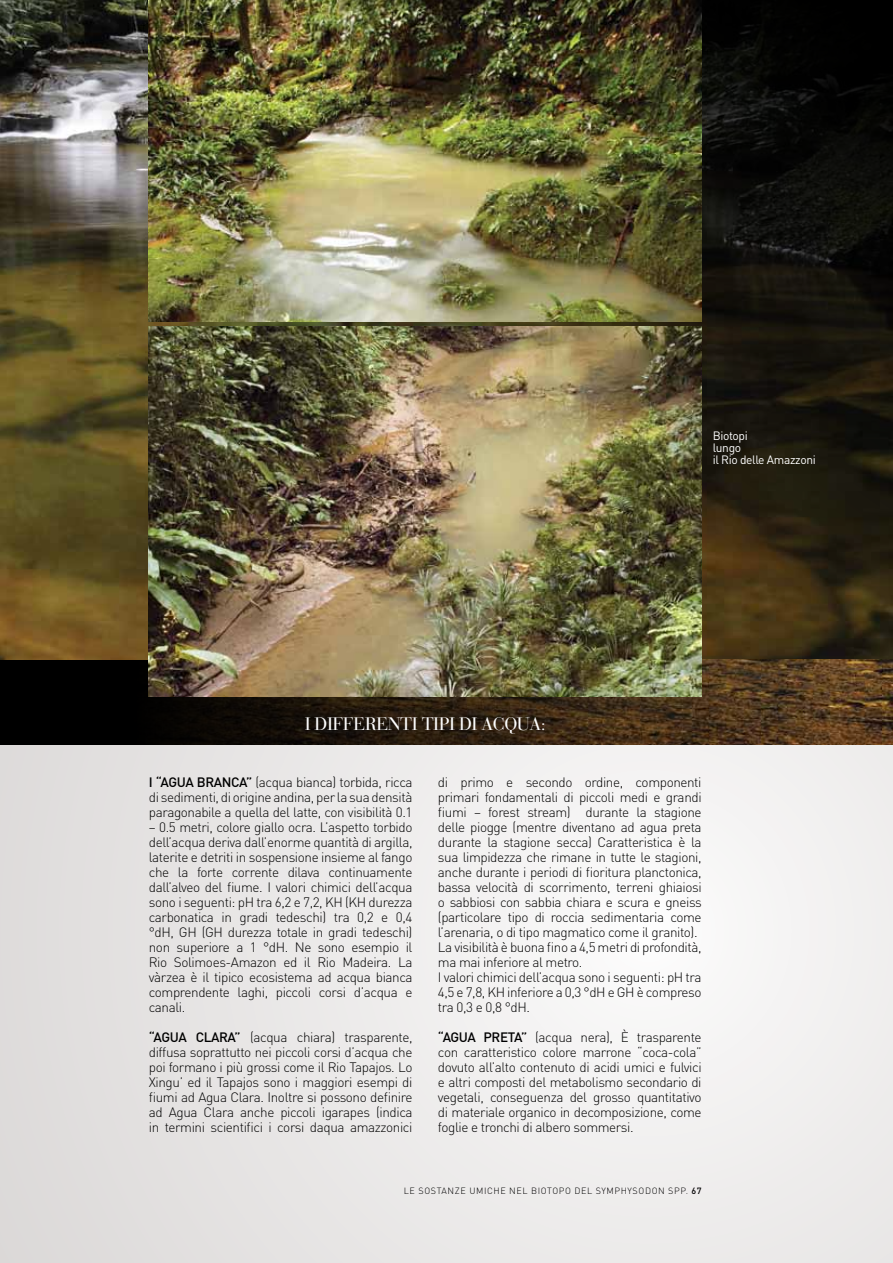
<style>
.page{position:relative;width:893px;height:1263px;background:#fff}
.page>*{position:absolute;margin:0;border:0;box-sizing:border-box;transform-origin:0 0}
.t1{font:18px "Bauer Bodoni";letter-spacing:-.03em;color:#fff}
.t2{font:300 13.5px/15px "DIN";letter-spacing:-.03em;color:#000;text-align:justify}
.t3{font:12px/12px "DIN";letter-spacing:-.03em;color:#fff}
.t4{font:300 9px "DIN";letter-spacing:.065em;color:#000}
.t5{font:500 9px "DIN";color:#000}
.s1{font-weight:500}
.s2{font-weight:300}
</style>
<div class="page">
<div style="left:0;top:744px;width:893px;height:519px;background:linear-gradient(to right,#e1dfde,#f7f7f6)"></div>
<img style="left:0;top:0;width:893px;height:744px">
<img style="left:149px;top:0;width:553px;height:321px">
<img style="left:149px;top:326px;width:553px;height:370px">
<hr style="left:0;top:744px;width:1px;height:519px;background:#dedbda">
<img style="left:0;top:0;width:1px;height:659px">
<p class="t3" style="left:713px;top:430px;width:105px">Biotopi<br>lungo<br>il Rio delle Amazzoni</p>
<h1 class="t1" style="left:305px;top:713px;width:83px">I DIFFE RENTI</h1>
<h1 class="t1" style="left:422px;top:713px;width:10px">TIPI</h1>
<h1 class="t1" style="left:459px;top:713px;width:88px">DIACQUA:</h1>
<p class="t2" style="left:149px;top:775px;width:265px"><span class="s1">I “AGUA BRANCA”</span> (acqua bianca) torbida, ricca di sedimenti, di origine andina, per la sua densità paragonabile a quella del latte, con visibilità 0.1</p>
<p class="t2" style="left:149px;top:820px;width:265px">– 0.5 metri, colore giallo ocra. L’aspetto torbido dell’acqua deriva dall’enorme quantità di argilla, laterite e detriti in sospensione insieme al fango che la forte corrente dilava continuamente dall’alveo del fiume. I valori chimici dell’acqua sono i seguenti: pH tra 6,2 e 7,2, KH (KH durezza carbonatica in gradi tedeschi) tra 0,2 e 0,4 °dH, GH (GH durezza totale in gradi tedeschi) non superiore a 1 °dH. Ne sono esempio il Rio Solimoes-Amazon ed il Rio Madeira. La vàrzea è il tipico ecosistema ad acqua bianca comprendente laghi, piccoli corsi d’acqua e canali.</p>
<p class="t2" style="left:149px;top:1030px;width:265px"><span class="s1">“AGUA CLARA”</span> (acqua chiara) trasparente, diffusa soprattutto nei piccoli corsi d’acqua che poi formano i più grossi come il Rio Tapajos. Lo Xingu’ ed il Tapajos sono i maggiori esempi di fiumi ad Agua Clara. Inoltre si possono definire ad Agua Clara anche piccoli igarapes (indica in termini scientifici i corsi daqua amazzonici</p>
<p class="t2" style="left:438px;top:774px;width:265px;text-align:left">di primo e secondo ordine, componenti primari fondamentali di piccoli medi e grandi fiumi – forest stream) durante la stagione delle piogge (mentre diventano ad agua preta durante la stagione secca) Caratteristica è la sua limpidezza che rimane in tutte le stagioni, anche durante i periodi di fioritura planctonica, bassa velocità di scorrimento, terreni ghiaiosi o sabbiosi con sabbia chiara e scura e gneiss (particolare tipo di roccia sedimentaria come l’arenaria, o di tipo magmatico come il granito).<br>La visibilità è buona fino a 4,5 metri di profondità, ma mai inferiore al metro.<br>I valori chimici dell’acqua sono i seguenti: pH tra 4,5 e 7,8, KH inferiore a 0,3 °dH e GH è compreso tra 0,3 e 0,8 °dH.</p>
<p class="t2" style="left:438px;top:1029px;width:265px"><span class="s1">“AGUA PRETA”</span> (acqua nera), È trasparente con caratteristico colore marrone “coca-cola” dovuto all’alto contenuto di acidi umici e fulvici e altri composti del metabolismo secondario di vegetali, conseguenza del grosso quantitativo di materiale organico in decomposizione, come foglie e tronchi di albero sommersi.</p>
<p class="t4" style="left:404px;top:1185px;width:210px">LE SOSTANZE UMICHE NEL BIOTOPO DEL Symph</p>
<p class="t4" style="left:628px;top:1185px;width:13px">ysodon</p>
<p class="t4" style="left:668px;top:1185px;width:7px">spp</p>
<p class="t5" style="left:686px;top:1185px;width:17px"><span class="s2">.</span> 67</p>
</div>
